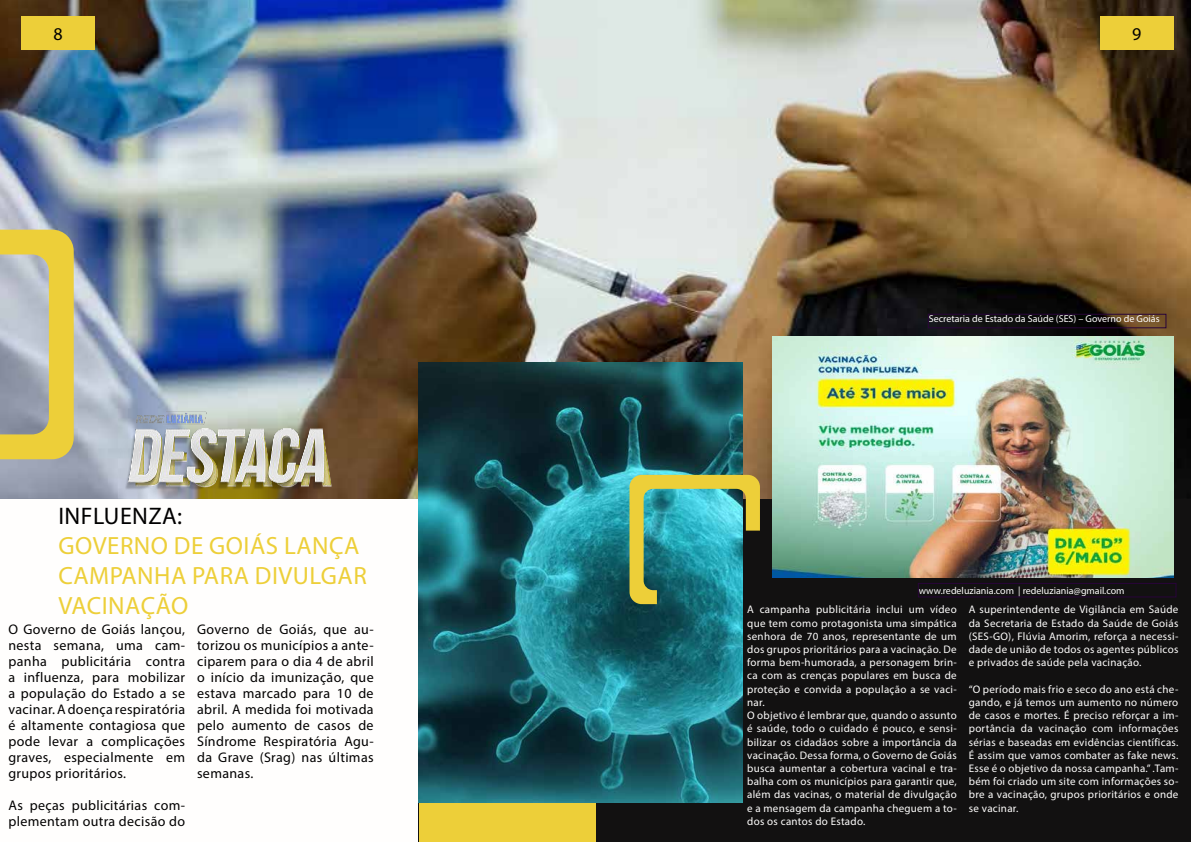
<style>
.page{position:relative;width:1191px;height:842px;background:#fff}
.page>*{position:absolute;margin:0;border:0;box-sizing:border-box;transform-origin:0 0}
.t1{font:25px/30px "Myriad Pro";letter-spacing:.02em;color:#edcf39}
.t2{font:24px "Myriad Pro";letter-spacing:.02em;color:#000}
.t3{font:18px "Myriad Pro";color:#000}
.t4{font:14px/16px "Myriad Pro";letter-spacing:.025em;color:#000;text-align:justify}
.t5{font:11px/13.2px "Myriad Pro";letter-spacing:.025em;color:#fffefd;text-align:justify}
.t6{font:10px "Myriad Pro";color:#fffefd}
</style>
<div class="page">
<div style="left:419px;top:499px;width:772px;height:343px;background:#121111"></div>
<div style="left:419px;top:499px;width:176px;height:343px;background:#edcf39"></div>
<img style="left:0;top:0;width:1191px;height:499px">
<img style="left:419px;top:363px;width:323px;height:440px">
<img style="left:772px;top:337px;width:401px;height:241px">
<svg style="left:629px;top:475px;width:131px;height:129px"></svg>
<svg style="left:0;top:230px;width:74px;height:229px"></svg>
<div style="left:917px;top:583px;width:259px;height:14px;border:1px solid #29043a"></div>
<img style="left:99px;top:404px;width:259px;height:95px">
<div style="left:927px;top:314px;width:239px;height:14px;border:1px solid #29043a"></div>
<div style="left:22px;top:16px;width:73px;height:34px;background:#edcf39"></div>
<div style="left:1100px;top:16px;width:73px;height:34px;background:#edcf39"></div>
<h3 class="t3" style="left:53px;top:23px;width:11px">8</h3>
<h3 class="t3" style="left:1132px;top:23px;width:11px">9</h3>
<h2 class="t2" style="left:58px;top:501px;width:125px">INFLUENZA:</h2>
<h1 class="t1" style="left:58px;top:530px;width:310px">GOVERNO DE GOIÁS LANÇA<br>CAMPANHA PARA DIVULGAR<br>VACINAÇÃO</h1>
<p class="t4" style="left:9px;top:621px;width:178px">O Governo de Goiás lançou, nesta semana, uma cam&shy;panha publicitária contra a influenza, para mobilizar a população do Estado a se vacinar. A doença respiratória é altamente contagiosa que pode levar a complicações graves, especialmente em grupos prioritários.</p>
<p class="t4" style="left:9px;top:797px;width:178px">As peças publicitárias com&shy;plementam outra decisão do</p>
<p class="t4" style="left:197px;top:621px;width:178px">Governo de Goiás, que au&shy;torizou os municípios a ante&shy;ciparem para o dia 4 de abril o início da imunização, que estava marcado para 10 de abril. A medida foi motivada pelo aumento de casos de Síndrome Respiratória Agu&shy;da Grave (Srag) nas últimas semanas.</p>
<p class="t6" style="left:928px;top:313px;width:232px">Secretaria de Estado da Saúde (SES) – Governo de Goiás</p>
<p class="t6" style="left:918px;top:584px;width:207px">www.redeluziania.com | redeluziania@gmail.com</p>
<p class="t5" style="left:747px;top:603px;width:211px;text-align:left">A campanha publicitária inclui um vídeo que tem como protagonista uma simpática senhora de 70 anos, representante de um dos grupos prioritários para a vacinação. De forma bem-humorada, a personagem brin&shy;ca com as crenças populares em busca de proteção e convida a população a se vaci&shy;nar.<br>O objetivo é lembrar que, quando o assunto é saúde, todo o cuidado é pouco, e sensi&shy;bilizar os cidadãos sobre a importância da vacinação. Dessa forma, o Governo de Goiás busca aumentar a cobertura vacinal e tra&shy;balha com os municípios para garantir que, além das vacinas, o material de divulgação e a mensagem da campanha cheguem a to&shy;dos os cantos do Estado.</p>
<p class="t5" style="left:968px;top:603px;width:211px">A superintendente de Vigilância em Saúde da Secretaria de Estado da Saúde de Goiás (SES-GO), Flúvia Amorim, reforça a necessi&shy;dade de união de todos os agentes públicos e privados de saúde pela vacinação.</p>
<p class="t5" style="left:968px;top:682px;width:211px">“O período mais frio e seco do ano está che&shy;gando, e já temos um aumento no número de casos e mortes. É preciso reforçar a im&shy;portância da vacinação com informações sérias e baseadas em evidências científicas.<br>É assim que vamos combater as fake news.<br>Esse é o objetivo da nossa campanha.” .Tam&shy;bém foi criado um site com informações so&shy;bre a vacinação, grupos prioritários e onde se vacinar.</p>
</div>
